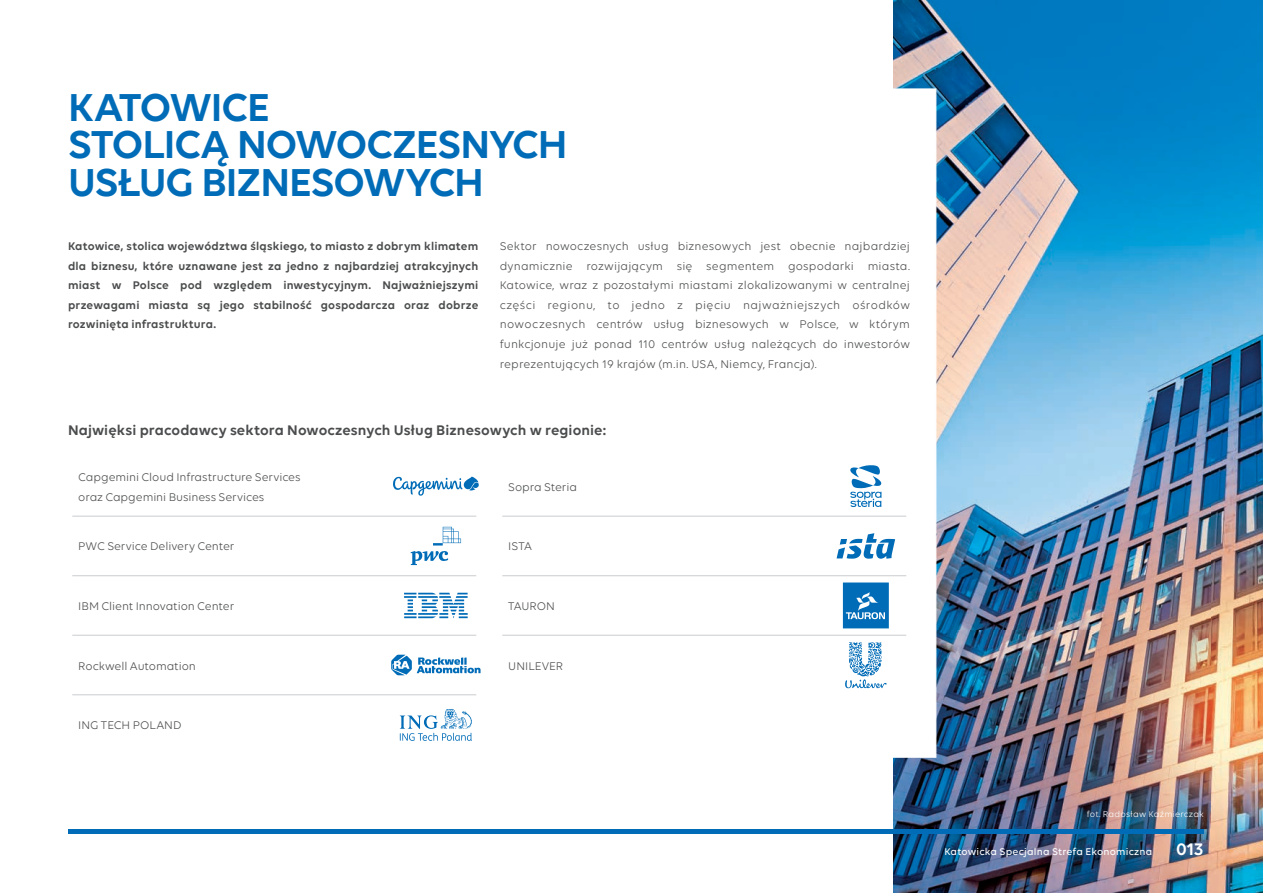
<style>
.page{position:relative;width:1263px;height:893px;background:#fff}
.page>*{position:absolute;margin:0;border:0;box-sizing:border-box;transform-origin:0 0}
.t1{font:600 42px/37.5px "Volte";letter-spacing:-.025em;color:#006cb7}
.t2{font:600 18px "Volte";color:#fff}
.t3{font:600 15px "Volte";letter-spacing:.005em;color:#4b4c4d}
.t4{font:12px/19.5px "Volte";letter-spacing:-.005em;color:#4b4c4d;text-align:justify}
.t5{font:600 12px/19.5px "Volte";letter-spacing:.015em;color:#4b4c4d;text-align:justify}
.t6{font:500 10.5px "Volte";letter-spacing:.015em;color:#fff}
.t7{font:9px "Volte";letter-spacing:.02em;color:#fff}
</style>
<div class="page">
<img style="left:893px;top:0;width:370px;height:893px">
<hr style="left:72px;top:575px;width:332px;height:1px;background:#d1d2d4">
<hr style="left:404px;top:575px;width:72px;height:1px;background:#d1d2d4">
<hr style="left:72px;top:635px;width:332px;height:1px;background:#d1d2d4">
<hr style="left:404px;top:635px;width:72px;height:1px;background:#d1d2d4">
<hr style="left:72px;top:694px;width:332px;height:1px;background:#d1d2d4">
<hr style="left:404px;top:694px;width:72px;height:1px;background:#d1d2d4">
<hr style="left:72px;top:516px;width:332px;height:1px;background:#d1d2d4">
<hr style="left:404px;top:516px;width:72px;height:1px;background:#d1d2d4">
<svg style="left:393px;top:477px;width:86px;height:19px"></svg>
<svg style="left:411px;top:527px;width:50px;height:38px"></svg>
<svg style="left:404px;top:593px;width:64px;height:25px"></svg>
<svg style="left:391px;top:655px;width:89px;height:20px"></svg>
<svg style="left:400px;top:709px;width:72px;height:32px"></svg>
<hr style="left:502px;top:516px;width:332px;height:1px;background:#d1d2d4">
<hr style="left:834px;top:516px;width:72px;height:1px;background:#d1d2d4">
<hr style="left:502px;top:575px;width:332px;height:1px;background:#d1d2d4">
<hr style="left:834px;top:575px;width:72px;height:1px;background:#d1d2d4">
<hr style="left:502px;top:635px;width:332px;height:1px;background:#d1d2d4">
<hr style="left:834px;top:635px;width:72px;height:1px;background:#d1d2d4">
<svg style="left:836px;top:89px;width:100px;height:668px"></svg>
<hr style="left:68px;top:829px;width:1135px;height:4px;background:#006cb7">
<h1 class="t1" style="left:68px;top:87px;width:501px">katowice<br>STOLICĄ NOWOCZESNYCH<br>USŁUG BIZNESOWYCH</h1>
<p class="t5" style="left:68px;top:236px;width:412px">Katowice, stolica województwa śląskiego, to miasto z dobrym klimatem dla biznesu, które uznawane jest za jedno z najbardziej atrakcyjnych miast w Polsce pod względem inwestycyjnym. Najważniejszymi przewagami miasta są jego stabilność gospodarcza oraz dobrze rozwinięta infrastruktura.</p>
<p class="t4" style="left:500px;top:237px;width:412px">Sektor nowoczesnych usług biznesowych jest obecnie najbardziej dynamicznie rozwijającym się segmentem gospodarki miasta.<br>Katowice, wraz z pozostałymi miastami zlokalizowanymi w centralnej części regionu, to jedno z pięciu najważniejszych ośrodków nowoczesnych centrów usług biznesowych w Polsce, w którym funkcjonuje już ponad 110 centrów usług należących do inwestorów reprezentujących 19 krajów (m.in. USA, Niemcy, Francja).</p>
<p class="t3" style="left:68px;top:421px;width:540px">Najwięksi pracodawcy sektora Nowoczesnych Usług Biznesowych w regionie:</p>
<p class="t4" style="left:78px;top:467px;width:224px">Capgemini Cloud Infrastructure Services oraz Capgemini Business Services</p>
<p class="t4" style="left:78px;top:537px;width:158px">PWC Service Delivery Center</p>
<p class="t4" style="left:508px;top:477px;width:70px">Sopra Steria</p>
<p class="t4" style="left:508px;top:537px;width:25px">ISTA</p>
<p class="t4" style="left:78px;top:596px;width:157px">IBM Client Innovation Center</p>
<p class="t4" style="left:78px;top:656px;width:119px">Rockwell Automation</p>
<p class="t4" style="left:78px;top:715px;width:105px">ING TECH POLAND</p>
<p class="t4" style="left:508px;top:596px;width:48px">TAURON</p>
<p class="t4" style="left:508px;top:656px;width:56px">UNILEVER</p>
<p class="t7" style="left:1087px;top:809px;width:119px">fot. Radosław Kaźmierczak</p>
<p class="t6" style="left:944px;top:845px;width:210px">Katowicka Specjalna Strefa Ekonomiczna</p>
<h2 class="t2" style="left:1176px;top:838px;width:29px">013</h2>
</div>
